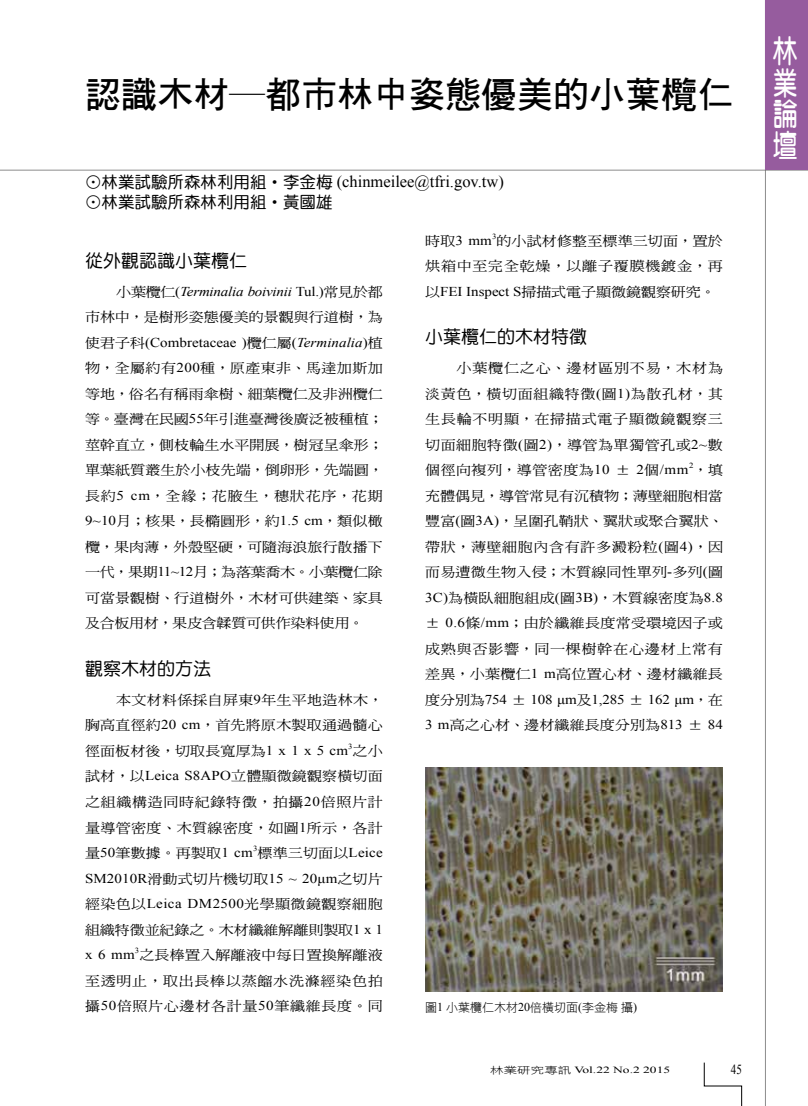
<style>
.page{position:relative;width:808px;height:1106px;background:#fff}
.page>*{position:absolute;margin:0;border:0;box-sizing:border-box;transform-origin:0 0}
.t1{font:36px "DF Hei W7 WINP BF";color:#000}
.t2{font:31.5px/31.5px "DF Yuan W7 WINP BF";color:#fff;text-align:justify;scale:.77 1}
.t3{font:18px "DF Yuan W5 WINP BF";color:#000}
.t4{font:16.5px "Times New Roman";color:#000}
.t5{font:16.5px "DF Yuan W5 WINP BF";color:#000}
.t6{font:13.8px "Times New Roman";color:#000;scale:.8 1}
.t7{font:13.5px/25.5px "DF Ming W5 WINP BF";letter-spacing:.02em;color:#000;text-align:justify;scale:1.11 1}
.t8{font:13.5px "Times New Roman";letter-spacing:.005em;color:#000;scale:1.11 1}
.t9{font:13.5px/25.5px "DF Ming W5 WINP BF";letter-spacing:.05em;color:#000;scale:1.11 1}
.t10{font:italic 13.5px "Times New Roman";letter-spacing:-.015em;color:#000;scale:1.11 1}
.t11{font:13.5px "DF Ming W5 WINP BF";color:#000;scale:1.11 1}
.t12{font:12px "DF Hei W3 WINP BF";color:#000}
.t13{font:9.45px "Times New Roman";color:#000;scale:1.43 1}
.t14{font:7.8px "Times New Roman";color:#000;scale:1.11 1}
.s1{font-family:"DF Yuan W5 WINP BF"}
.s2{font-family:"DF Ming W5 WINP BF";font-style:normal}
.s3{font-style:normal}
.s4{font-family:"DF Ming W5 WINP BF"}
.s5{font-style:italic}
.s6{font-family:"Times New Roman"}
.s7{font-family:"DF Hei W3 WINP BF"}
</style>
<div class="page">
<hr style="left:0;top:170px;width:808px;height:1px;background:#636363">
<hr style="left:765px;top:0;width:1px;height:1106px;background:#636363">
<svg style="left:704px;top:1062px;width:38px;height:44px"></svg>
<div style="left:766px;top:0;width:42px;height:170px;background:#965c9e"></div>
<img style="left:425px;top:767px;width:298px;height:224px">
<h1 class="t1" style="left:85px;top:76px;width:649px">認識木材―都市林中姿態優美的小葉欖仁</h1>
<p class="t4" style="left:85px;top:170px;width:420px"><span class="s1">⊙林業試驗所森林利用組‧李金梅</span> (chinmeilee@tfri.gov.tw)</p>
<p class="t5" style="left:85px;top:194px;width:249px">⊙林業試驗所森林利用組‧黃國雄</p>
<h3 class="t3" style="left:85px;top:251px;width:163px">從外觀認識小葉欖仁</h3>
<p class="t10" style="left:116px;top:282px;width:242px"><span class="s2">小葉欖仁</span><span class="s3">(</span>Terminalia boivinii <span class="s3">Tul.)</span><span class="s2">常見於都</span></p>
<p class="t11" style="left:85px;top:310px;width:270px">市林中，是樹形姿態優美的景觀與行道樹，為</p>
<p class="t8" style="left:85px;top:333px;width:270px"><span class="s4">使君子科</span>(Combretaceae )<span class="s4">欖仁屬</span>(<span class="s5">Terminalia</span>)<span class="s4">植</span></p>
<p class="t7" style="left:85px;top:355px;width:270px">物，全屬約有<span class="s6">200</span>種，原產東非、馬達加斯加等地，俗名有稱雨傘樹、細葉欖仁及非洲欖仁等。臺灣在民國<span class="s6">55</span>年引進臺灣後廣泛被種植；莖幹直立，側枝輪生水平開展，樹冠呈傘形；單葉紙質叢生於小枝先端，倒卵形，先端圓，長約<span class="s6">5 cm</span>，全緣；花腋生，穗狀花序，花期<span class="s6">9~10</span>月；核果，長橢圓形，約<span class="s6">1.5 cm</span>，類似橄欖，果肉薄，外殼堅硬，可隨海浪旅行散播下一代，果期<span class="s6">11~12</span>月；為落葉喬木。小葉欖仁除可當景觀樹、行道樹外，木材可供建築、家具及合板用材，果皮含韖質可供作染料使用。</p>
<h3 class="t3" style="left:85px;top:659px;width:127px">觀察木材的方法</h3>
<p class="t7" style="left:85px;top:687px;width:270px;text-indent:31px">本文材料係採自屏東<span class="s6">9</span>年生平地造林木，胸高直徑約<span class="s6">20 cm</span>，首先將原木製取通過髓心徑面板材後，切取長寬厚為<span class="s6">1 x 1 x 5 cm</span> 之小</p>
<p class="t14" style="left:348px;top:741px;width:5px">3</p>
<p class="t7" style="left:85px;top:763px;width:270px">試材，以<span class="s6">Leica S8APO</span>立體顯微鏡觀察橫切面之組織構造同時紀錄特徵，拍攝<span class="s6">20</span>倍照片計量導管密度、木質線密度，如圖<span class="s6">1</span>所示，各計量<span class="s6">50</span>筆數據。再製取<span class="s6">1 cm</span> 標準三切面以<span class="s6">Leice</span></p>
<p class="t14" style="left:253px;top:843px;width:5px">3</p>
<p class="t8" style="left:85px;top:869px;width:270px">SM2010R<span class="s4">滑動式切片機切取</span>15 ~ 20μm<span class="s4">之切片</span></p>
<p class="t7" style="left:85px;top:891px;width:270px">經染色以<span class="s6">Leica DM2500</span>光學顯微鏡觀察細胞組織特徵並紀錄之。木材纖維解離則製取<span class="s6">1 x 1 x 6 mm</span> 之長棒置入解離液中每日置換解離液</p>
<p class="t14" style="left:135px;top:945px;width:5px">3</p>
<p class="t9" style="left:85px;top:967px;width:270px">至透明止，取出長棒以蒸餾水洗滌經染色拍攝<span class="s6">50</span>倍照片心邊材各計量<span class="s6">50</span>筆纖維長度。同</p>
<p class="t14" style="left:492px;top:231px;width:5px">3</p>
<p class="t9" style="left:425px;top:253px;width:270px">烘箱中至完全乾燥，以離子覆膜機鍍金，再以<span class="s6">FEI Inspect S</span>掃描式電子顯微鏡觀察研究。</p>
<h3 class="t3" style="left:425px;top:328px;width:163px">小葉欖仁的木材特徵</h3>
<p class="t7" style="left:425px;top:355px;width:270px;text-indent:31px">小葉欖仁之心、邊材區別不易，木材為淡黃色，橫切面組織特徵<span class="s6">(</span>圖<span class="s6">1)</span>為散孔材，其生長輪不明顯，在掃描式電子顯微鏡觀察三切面細胞特徵<span class="s6">(</span>圖<span class="s6">2)</span>，導管為單獨管孔或<span class="s6">2~</span>數個徑向複列，導管密度為<span class="s6">10</span> ± <span class="s6">2</span>個<span class="s6">/mm</span> ，填</p>
<p class="t7" style="left:425px;top:228px;width:270px">時取<span class="s6">3 mm</span> 的小試材修整至標準三切面，置於</p>
<p class="t14" style="left:689px;top:460px;width:5px">2</p>
<p class="t7" style="left:425px;top:483px;width:270px">充體偶見，導管常見有沉積物；薄壁細胞相當豐富<span class="s6">(</span>圖<span class="s6">3A)</span>，呈圍孔鞘狀、翼狀或聚合翼狀、帶狀，薄壁細胞內含有許多澱粉粒<span class="s6">(</span>圖<span class="s6">4)</span>，因而易遭微生物入侵；木質線同性單列<span class="s6">-</span>多列<span class="s6">(</span>圖<span class="s6">3C)</span>為橫臥細胞組成<span class="s6">(</span>圖<span class="s6">3B)</span>，木質線密度為<span class="s6">8.8 </span>± <span class="s6">0.6</span>條<span class="s6">/mm</span>；由於纖維長度常受環境因子或成熟與否影響，同一棵樹幹在心邊材上常有差異，小葉欖仁<span class="s6">1 m</span>高位置心材、邊材纖維長</p>
<p class="t8" style="left:425px;top:690px;width:270px"><span class="s4">度分別為</span>754 <span class="s4">±</span> 108 μm<span class="s4">及</span>1,285 <span class="s4">±</span> 162 μm<span class="s4">，在</span></p>
<p class="t7" style="left:425px;top:712px;width:270px"><span class="s6">3 m</span>高之心材、邊材纖維長度分別為<span class="s6">813</span> ± <span class="s6">84</span></p>
<p class="t12" style="left:425px;top:1001px;width:213px">圖<span class="s6">1</span> 小葉欖仁木材<span class="s6">20</span>倍橫切面<span class="s6">(</span>李金梅攝<span class="s6">)</span></p>
<p class="t13" style="left:490px;top:1063px;width:127px"><span class="s7">林業研究專訊</span> Vol.22 No.2 2015</p>
<p class="t6" style="left:731px;top:1060px;width:15px">45</p>
<h2 class="t2" style="left:773px;top:35px;width:32px">林業論壇</h2>
</div>
